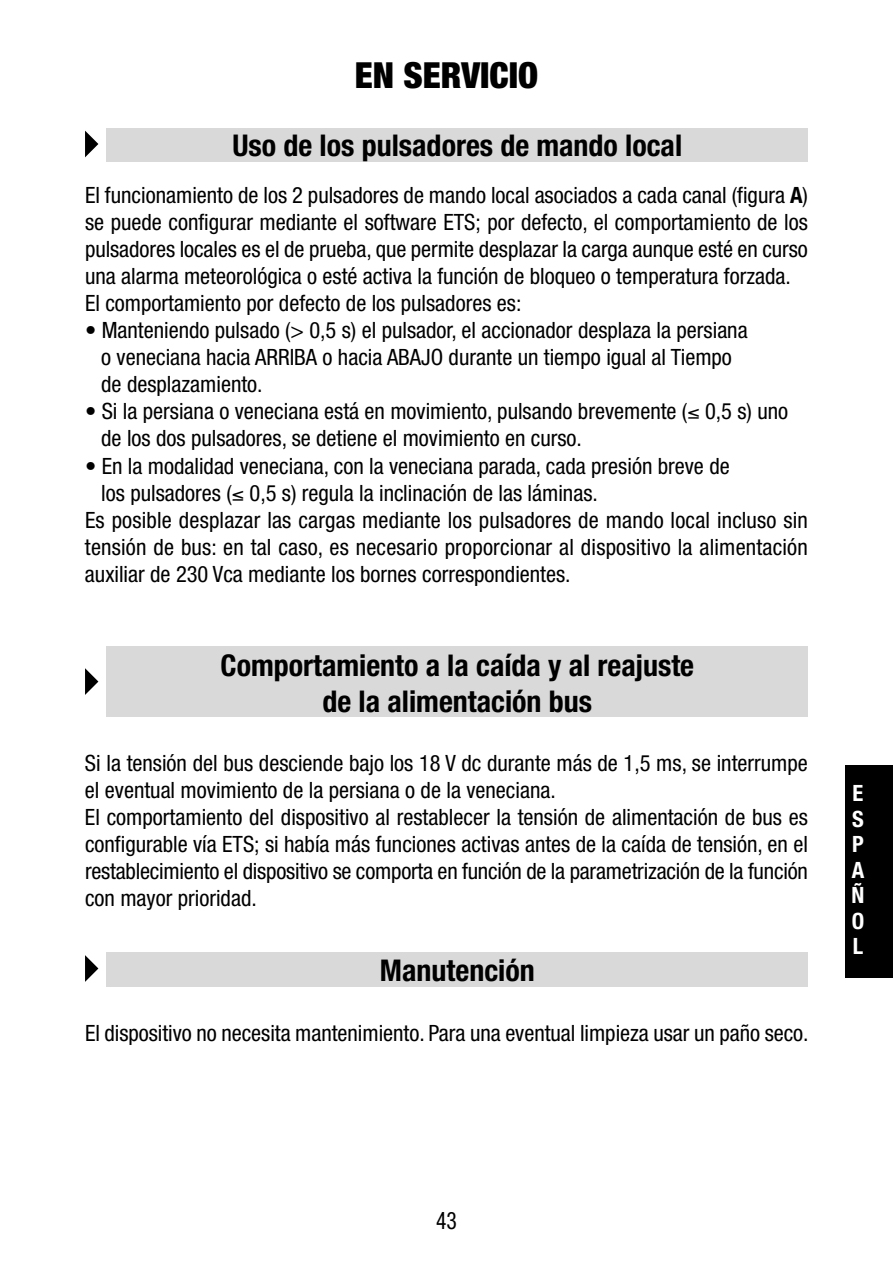
<style>
.page{position:relative;width:893px;height:1263px;background:#fff}
.page>*{position:absolute;margin:0;border:0;box-sizing:border-box;transform-origin:0 0}
.t1{font:900 condensed 36px "Helvetica Neue";color:#000}
.t2{font:700 condensed 30px/36px "Helvetica Neue";color:#000;text-align:center}
.t3{font:condensed 24px "Helvetica Neue";color:#000;scale:.9 1}
.t4{font:condensed 22.5px/27px "Helvetica Neue";color:#000}
.t5{font:700 condensed 22.5px/25.5px "Helvetica Neue";color:#fff;text-align:justify}
.s1{font-weight:700}
</style>
<div class="page">
<div style="left:107px;top:128px;width:701px;height:34px;background:#d9d9d9"></div>
<svg style="left:85px;top:131px;width:13px;height:26px"></svg>
<div style="left:107px;top:952px;width:701px;height:34px;background:#d9d9d9"></div>
<svg style="left:85px;top:955px;width:13px;height:27px"></svg>
<svg style="left:85px;top:668px;width:13px;height:27px"></svg>
<div style="left:107px;top:646px;width:701px;height:71px;background:#d9d9d9"></div>
<div style="left:845px;top:765px;width:48px;height:213px;background:#000"></div>
<h1 class="t1" style="left:355px;top:62px;width:185px">EN SERVICIO</h1>
<h2 class="t2" style="left:233px;top:130px;width:451px">Uso de los pulsadores de mando local</h2>
<p class="t4" style="left:85px;top:184px;width:724px">El funcionamiento de los 2 pulsadores de mando local asociados a cada canal (figura <span class="s1">A</span>) se puede configurar mediante el software ETS; por defecto, el comportamiento de los pulsadores locales es el de prueba, que permite desplazar la carga aunque esté en curso una alarma meteorológica o esté activa la función de bloqueo o temperatura forzada.<br>El comportamiento por defecto de los pulsadores es:</p>
<p class="t4" style="left:101px;top:319px;width:648px;text-indent:-16px">• Manteniendo pulsado (&gt; 0,5 s) el pulsador, el accionador desplaza la persiana o veneciana hacia ARRIBA o hacia ABAJO durante un tiempo igual al Tiempo de desplazamiento.</p>
<p class="t4" style="left:101px;top:399px;width:688px;text-indent:-16px">• Si la persiana o veneciana está en movimiento, pulsando brevemente (≤ 0,5 s) uno de los dos pulsadores, se detiene el movimiento en curso.</p>
<p class="t4" style="left:85px;top:454px;width:646px">• En la modalidad veneciana, con la veneciana parada, cada presión breve de</p>
<p class="t4" style="left:101px;top:481px;width:498px">los pulsadores (≤ 0,5 s) regula la inclinación de las láminas.</p>
<p class="t4" style="left:85px;top:508px;width:724px">Es posible desplazar las cargas mediante los pulsadores de mando local incluso sin</p>
<p class="t4" style="left:85px;top:535px;width:724px">tensión de bus: en tal caso, es necesario proporcionar al dispositivo la alimentación</p>
<p class="t4" style="left:85px;top:562px;width:487px">auxiliar de 230 Vca mediante los bornes correspondientes.</p>
<h2 class="t2" style="left:221px;top:649px;width:475px">Comportamiento a la caída y al reajuste de la alimentación bus</h2>
<p class="t4" style="left:85px;top:751px;width:724px">Si la tensión del bus desciende bajo los 18 V dc durante más de 1,5 ms, se interrumpe el eventual movimiento de la persiana o de la veneciana.<br>El comportamiento del dispositivo al restablecer la tensión de alimentación de bus es configurable vía ETS; si había más funciones activas antes de la caída de tensión, en el restablecimiento el dispositivo se comporta en función de la parametrización de la función con mayor prioridad.</p>
<h2 class="t2" style="left:380px;top:955px;width:156px">Manutención</h2>
<p class="t4" style="left:85px;top:1021px;width:725px">El dispositivo no necesita mantenimiento. Para una eventual limpieza usar un paño seco.</p>
<p class="t5" style="left:851px;top:782px;width:14px">E S P A Ñ O L</p>
<p class="t3" style="left:436px;top:1212px;width:25px">43</p>
</div>
